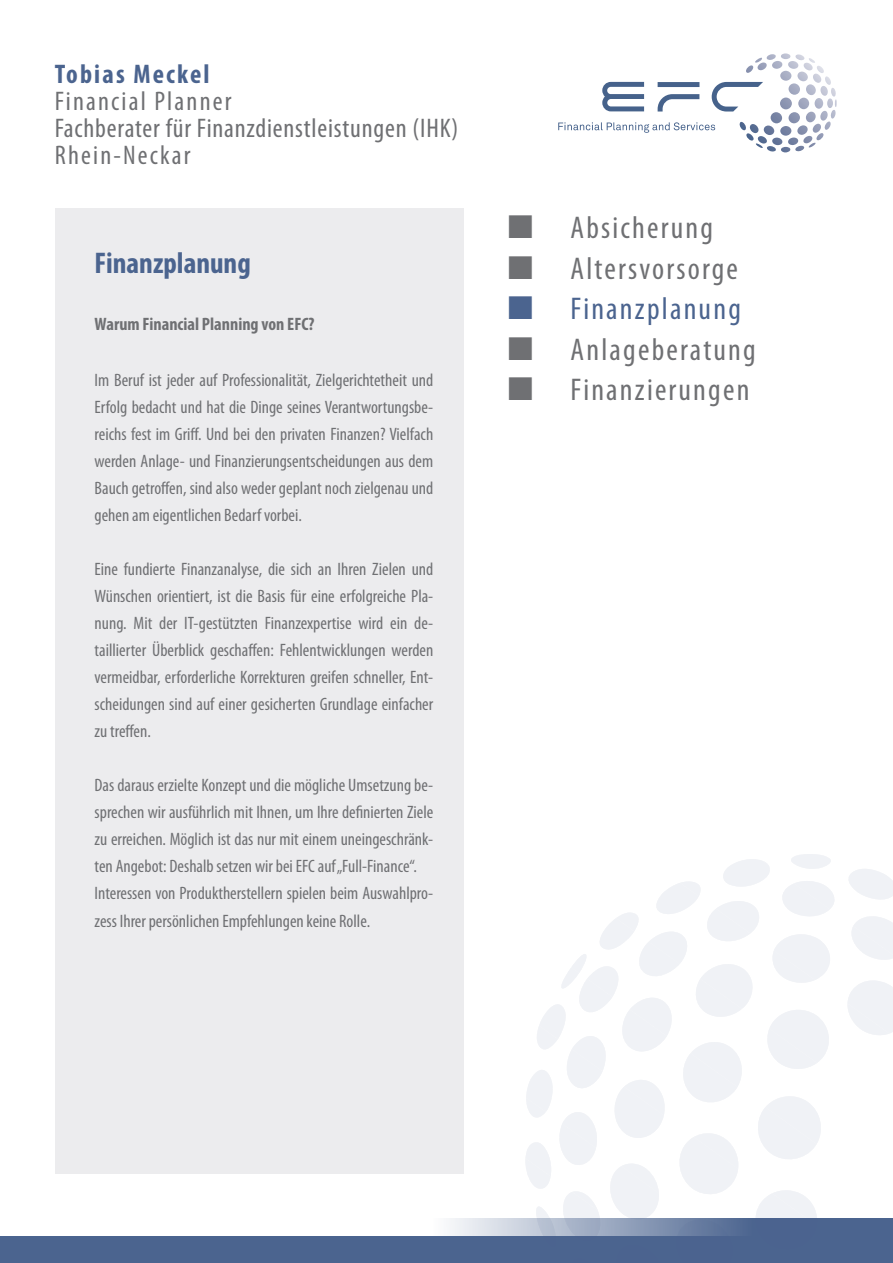
<style>
.page{position:relative;width:893px;height:1263px;background:#fff}
.page>*{position:absolute;margin:0;border:0;box-sizing:border-box;transform-origin:0 0}
.t1{font:condensed 31.5px "Myriad Pro";letter-spacing:.07em;color:#6f7073}
.t2{font:condensed 31.5px "Myriad Pro";letter-spacing:.07em;color:#4b648f}
.t3{font:700 condensed 30px "Myriad Pro";color:#4b648f}
.t4{font:condensed 27px "Myriad Pro";letter-spacing:.03em;color:#6f7073}
.t5{font:condensed 27px "Myriad Pro";letter-spacing:.08em;color:#6f7073}
.t6{font:700 condensed 27px "Myriad Pro";letter-spacing:.08em;color:#4b648f}
.t7{font:condensed 18px/27px "Myriad Pro";color:#6f7073;text-align:justify}
.t8{font:700 condensed 18px "Myriad Pro";color:#6f7073}
</style>
<div class="page">
<div style="left:55px;top:208px;width:408px;height:966px;background:#ececee"></div>
<div style="left:0;top:1218px;width:893px;height:45px;background:#4b648f"></div>
<div style="left:0;top:1209px;width:893px;height:26px;background:#fff"></div>
<svg style="left:525px;top:854px;width:368px;height:382px"></svg>
<svg style="left:602px;top:82px;width:42px;height:29px"></svg>
<svg style="left:658px;top:82px;width:41px;height:30px"></svg>
<svg style="left:712px;top:53px;width:124px;height:59px"></svg>
<svg style="left:558px;top:122px;width:157px;height:11px"></svg>
<p class="t6" style="left:55px;top:57px;width:156px">Tobias Meckel</p>
<p class="t5" style="left:55px;top:84px;width:178px">Financial Planner</p>
<p class="t4" style="left:55px;top:111px;width:405px">Fachberater für Finanzdienstleistungen (IHK)</p>
<p class="t5" style="left:55px;top:138px;width:137px">Rhein-Neckar</p>
<p class="t3" style="left:95px;top:245px;width:158px">Finanzplanung</p>
<p class="t8" style="left:95px;top:313px;width:221px">Warum Financial Planning von EFC?</p>
<p class="t7" style="left:95px;top:366px;width:340px">Im Beruf ist jeder auf Professionalität, Zielgerichtetheit und Erfolg bedacht und hat die Dinge seines Verantwortungsbe&shy;reichs fest im Griff. Und bei den privaten Finanzen? Vielfach werden Anlage- und Finanzierungsentscheidungen aus dem Bauch getroffen, sind also weder geplant noch zielgenau und gehen am eigentlichen Bedarf vorbei.</p>
<p class="t7" style="left:95px;top:555px;width:340px">Eine fundierte Finanzanalyse, die sich an Ihren Zielen und Wünschen orientiert, ist die Basis für eine erfolgreiche Pla&shy;nung. Mit der IT-gestützten Finanzexpertise wird ein de&shy;taillierter Überblick geschaffen: Fehlentwicklungen werden vermeidbar, erforderliche Korrekturen greifen schneller, Ent&shy;scheidungen sind auf einer gesicherten Grundlage einfacher zu treffen.</p>
<p class="t7" style="left:95px;top:771px;width:340px">Das daraus erzielte Konzept und die mögliche Umsetzung be&shy;sprechen wir ausführlich mit Ihnen, um Ihre definierten Ziele zu erreichen. Möglich ist das nur mit einem uneingeschränk&shy;ten Angebot: Deshalb setzen wir bei EFC auf „Full-Finance“.</p>
<p class="t7" style="left:95px;top:878px;width:340px;line-height:28.5px">Interessen von Produktherstellern spielen beim Auswahlpro&shy;zess Ihrer persönlichen Empfehlungen keine Rolle.</p>
<p class="t1" style="left:571px;top:209px;width:144px">Absicherung</p>
<p class="t1" style="left:571px;top:249px;width:169px">Altersvorsorge</p>
<p class="t2" style="left:571px;top:290px;width:172px">Finanzplanung</p>
<p class="t1" style="left:571px;top:330px;width:187px">Anlageberatung</p>
<p class="t1" style="left:571px;top:371px;width:180px">Finanzierungen</p>
</div>
